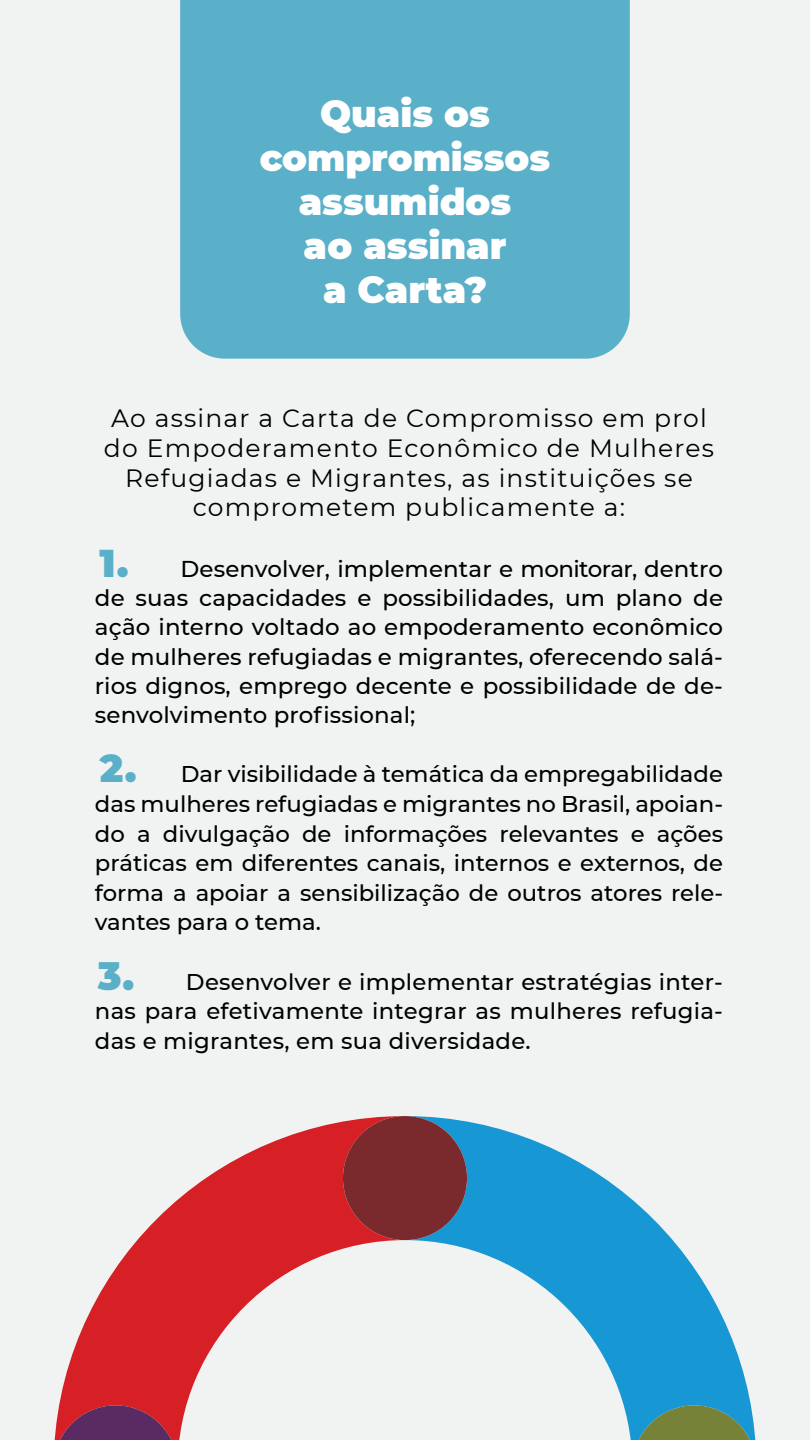
<style>
.page{position:relative;width:810px;height:1440px;background:#f1f3f2}
.page>*{position:absolute;margin:0;border:0;box-sizing:border-box;transform-origin:0 0}
.t1{font:900 38.78px "Montserrat";color:#5ab0c8}
.t2{font:900 36.75px/44.1px "Montserrat";color:#fff;text-align:center}
.t3{font:25.05px/29.6px "Montserrat";letter-spacing:.05em;color:#000001;text-align:center}
.t4{font:500 22.95px/29.2px "Montserrat";letter-spacing:.005em;color:#000001;text-align:justify}
.t5{font:500 22.73px/29.6px "Montserrat";color:#000001;text-align:justify}
</style>
<div class="page">
<div style="left:180px;top:0;width:450px;height:359px;background:#5ab0c8"></div>
<svg style="left:59px;top:1116px;width:346px;height:324px"></svg>
<svg style="left:54px;top:1405px;width:124px;height:35px;background:#872c51"></svg>
<svg style="left:405px;top:1116px;width:346px;height:324px"></svg>
<div style="left:343px;top:1116px;width:124px;height:124px;background:#7a2a2c;border-radius:50%"></div>
<svg style="left:632px;top:1405px;width:124px;height:35px;background:#598c72"></svg>
<h2 class="t2" style="left:260px;top:90px;width:292px">Quais os compromissos assumidos<br>ao assinar<br>a Carta?</h2>
<p class="t3" style="left:104px;top:403px;width:612px">Ao assinar a Carta de Compromisso em prol do Empoderamento Econômico de Mulheres Refugiadas e Migrantes, as instituições se comprometem publicamente a:</p>
<p class="t4" style="left:95px;top:553px;width:630px;text-indent:86px">Desenvolver, implementar e monitorar, dentro de suas capacidades e possibilidades, um plano de ação interno voltado ao empoderamento econômico de mulheres refugiadas e migrantes, oferecendo salá&shy;rios dignos, emprego decente e possibilidade de de&shy;senvolvimento profissional;</p>
<p class="t5" style="left:95px;top:759px;width:630px;text-indent:86px">Dar visibilidade à temática da empregabilidade das mulheres refugiadas e migrantes no Brasil, apoian&shy;do a divulgação de informações relevantes e ações práticas em diferentes canais, internos e externos, de forma a apoiar a sensibilização de outros atores rele&shy;vantes para o tema.</p>
<p class="t5" style="left:95px;top:966px;width:630px;text-indent:91px">Desenvolver e implementar estratégias inter&shy;nas para efetivamente integrar as mulheres refugia&shy;das e migrantes, em sua diversidade.</p>
<h1 class="t1" style="left:100px;top:534px;width:30px">1.</h1>
<h1 class="t1" style="left:100px;top:739px;width:38px">2.</h1>
<h1 class="t1" style="left:98px;top:947px;width:38px">3.</h1>
</div>
